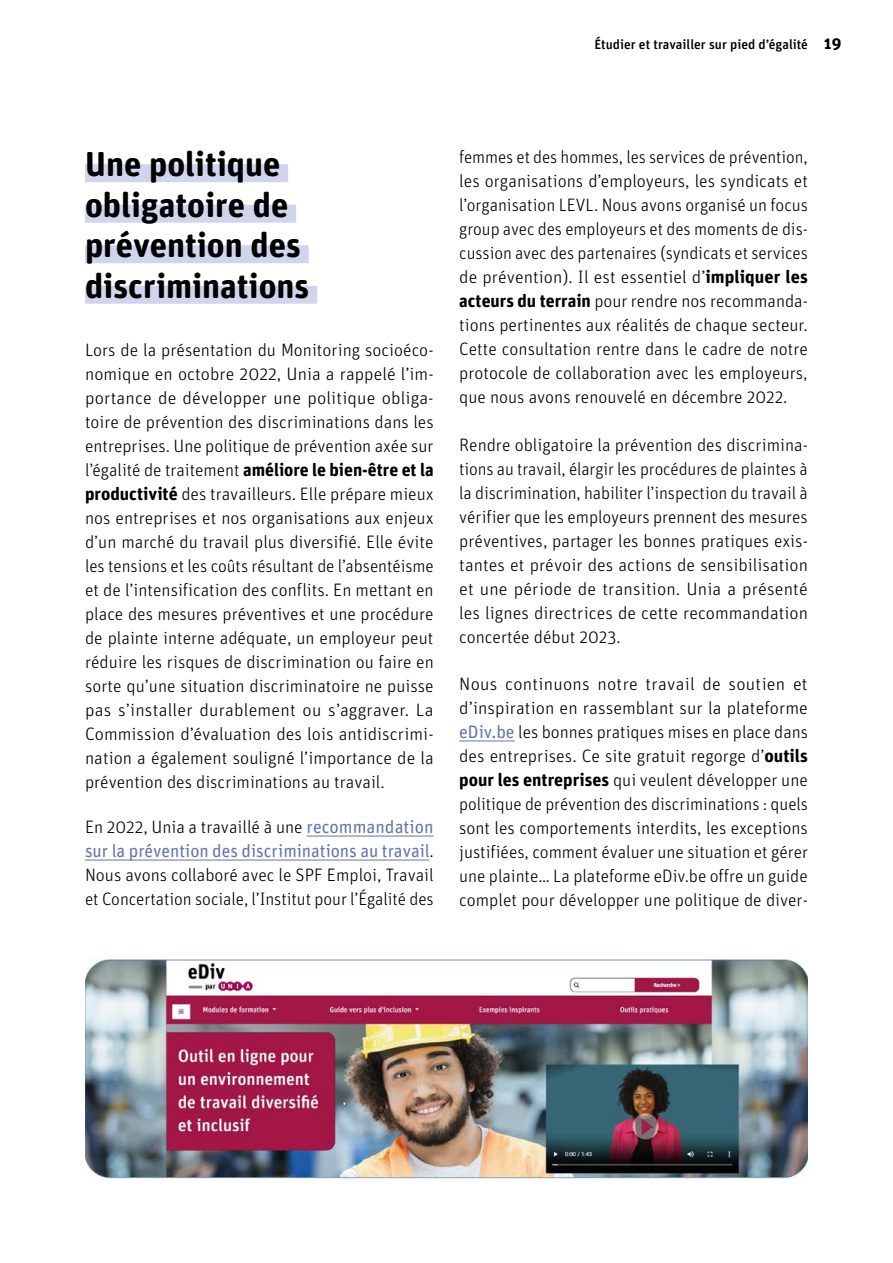
<style>
.page{position:relative;width:893px;height:1263px;background:#fff}
.page>*{position:absolute;margin:0;border:0;box-sizing:border-box;transform-origin:0 0}
.Titel_niveau_2{font:700 34.5px/40.5px "Unit Rounded OT";color:#000}
.Body{font:300 18px/24px "Unit Rounded OT";color:#000;text-align:justify}
.t1{font:500 13.5px "Unit Rounded OT";color:#000}
.s1{font-weight:700;font-size:16.5px}
.s2{font-weight:700}
.s3{font-weight:400;color:#6674ad}
</style>
<div class="page">
<div style="left:85px;top:164px;width:203px;height:18px;background:#d0d5ed"></div>
<div style="left:85px;top:205px;width:211px;height:18px;background:#d0d5ed"></div>
<div style="left:85px;top:245px;width:224px;height:18px;background:#d0d5ed"></div>
<div style="left:85px;top:286px;width:232px;height:18px;background:#d0d5ed"></div>
<hr style="left:307px;top:836px;width:127px;height:1px;background:#6674ad">
<hr style="left:85px;top:860px;width:344px;height:1px;background:#6674ad">
<hr style="left:459px;top:741px;width:56px;height:1px;background:#6674ad">
<img style="left:85px;top:956px;width:723px;height:223px">
<p class="t1" style="left:594px;top:36px;width:248px">Étudier et travailler sur pied d’égalité <span class="s1">19</span></p>
<p class="Titel_niveau_2" style="left:85px;top:143px;width:226px">Une politique obligatoire de prévention des discriminations</p>
<p class="Body" style="left:85px;top:338px;width:350px">Lors de la présentation du Monitoring socioéco&shy;nomique en octobre 2022, Unia a rappelé l’im&shy;portance de développer une politique obliga&shy;toire de prévention des discriminations dans les entreprises. Une politique de prévention axée sur l’égalité de traitement <span class="s2">améliore le bien-être et la productivité</span> des travailleurs. Elle prépare mieux nos entreprises et nos organisations aux enjeux d’un marché du travail plus diversifié. Elle évite les tensions et les coûts résultant de l’absentéisme et de l’intensification des conflits. En mettant en place des mesures préventives et une procédure de plainte interne adéquate, un employeur peut réduire les risques de discrimination ou faire en sorte qu’une situation discriminatoire ne puisse pas s’installer durablement ou s’aggraver. La Commission d’évaluation des lois antidiscrimi&shy;nation a également souligné l’importance de la prévention des discriminations au travail.</p>
<p class="Body" style="left:85px;top:815px;width:350px">En 2022, Unia a travaillé à une <span class="s3">recommandation sur la prévention des discriminations au travail</span>.<br>Nous avons collaboré avec le SPF Emploi, Travail et Concertation sociale, l’Institut pour l’Égalité des</p>
<p class="Body" style="left:459px;top:145px;width:350px">femmes et des hommes, les services de prévention, les organisations d’employeurs, les syndicats et l’organisation LEVL. Nous avons organisé un focus group avec des employeurs et des moments de dis&shy;cussion avec des partenaires (syndicats et services de prévention). Il est essentiel d’<span class="s2">impliquer les acteurs du terrain</span> pour rendre nos recommanda&shy;tions pertinentes aux réalités de chaque secteur.<br>Cette consultation rentre dans le cadre de notre protocole de collaboration avec les employeurs, que nous avons renouvelé en décembre 2022.</p>
<p class="Body" style="left:459px;top:432px;width:350px">Rendre obligatoire la prévention des discrimina&shy;tions au travail, élargir les procédures de plaintes à la discrimination, habiliter l’inspection du travail à vérifier que les employeurs prennent des mesures préventives, partager les bonnes pratiques exis&shy;tantes et prévoir des actions de sensibilisation et une période de transition. Unia a présenté les lignes directrices de cette recommandation concertée début 2023.</p>
<p class="Body" style="left:459px;top:672px;width:350px">Nous continuons notre travail de soutien et d’inspiration en rassemblant sur la plateforme <span class="s3">eDiv.be</span> les bonnes pratiques mises en place dans des entreprises. Ce site gratuit regorge d’<span class="s2">outils pour les entreprises</span> qui veulent développer une politique de prévention des discriminations : quels sont les comportements interdits, les exceptions justifiées, comment évaluer une situation et gérer une plainte… La plateforme eDiv.be offre un guide complet pour développer une politique de diver-</p>
</div>
